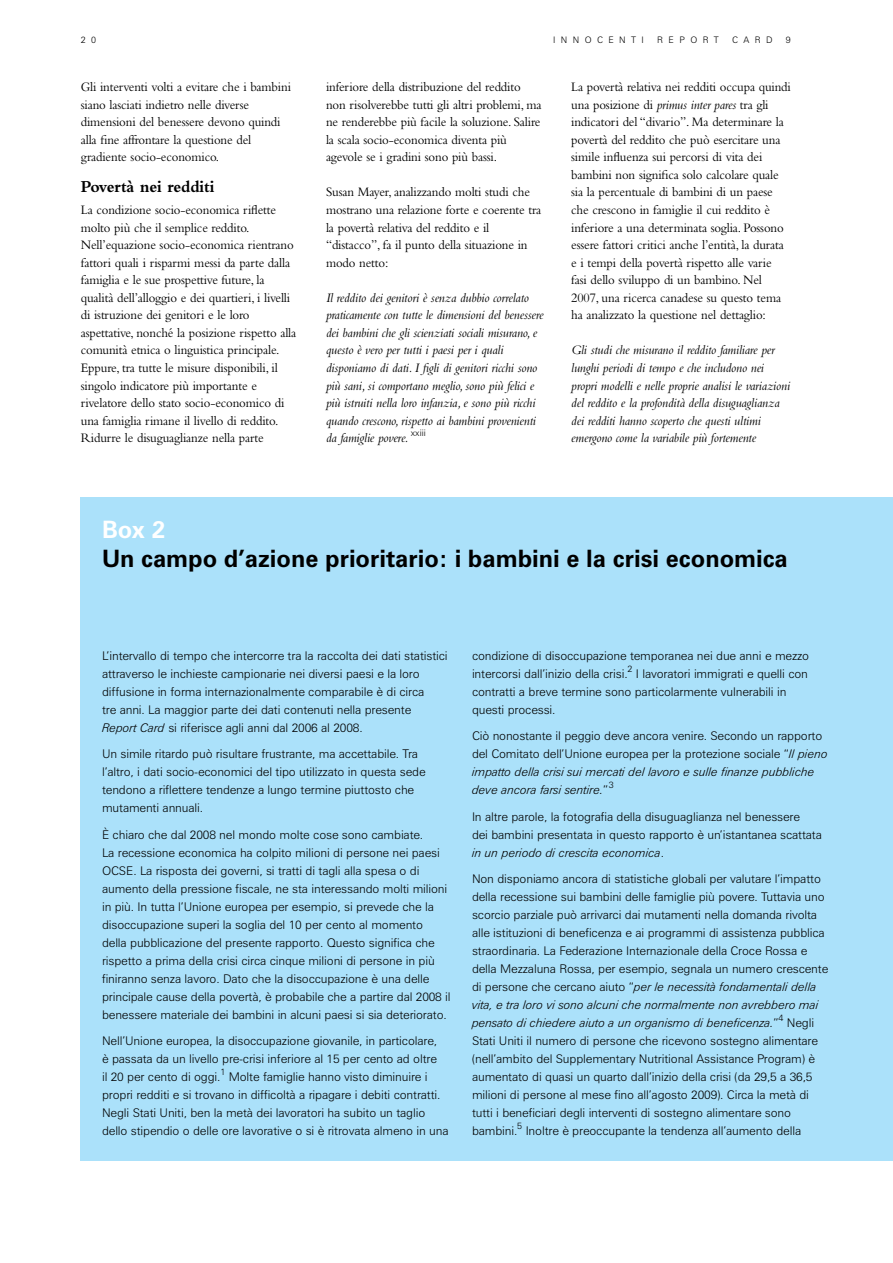
<style>
.page{position:relative;width:893px;height:1263px;background:#fff}
.page>*{position:absolute;margin:0;border:0;box-sizing:border-box;transform-origin:0 0}
.t1{font:700 24px "Zurich BT";color:#000}
.t2{font:700 24px "Zurich BT";color:#fff}
.t3{font:700 17.25px "Bembo";letter-spacing:-.01em;color:#000;scale:.95 1}
.t4{font:13.5px/17.5px "Bembo";letter-spacing:-.01em;color:#000;scale:.95 1}
.t5{font:italic 13.5px/17.5px "Bembo";letter-spacing:-.01em;color:#000;scale:.95 1}
.t6{font:300 12px/18px "Zurich BT";letter-spacing:-.015em;color:#000}
.t7{font:300 9px "Zurich BT";color:#000}
.s1{font-style:italic}
</style>
<div class="page">
<div style="left:81px;top:497px;width:812px;height:664px;background:#abe1fa"></div>
<p class="t7" style="left:81px;top:34px;width:17px">2 0</p>
<p class="t7" style="left:553px;top:34px;width:19px">I nnocenti</p>
<p class="t7" style="left:657px;top:34px;width:23px">R eport</p>
<p class="t7" style="left:732px;top:34px;width:22px">C ard</p>
<p class="t7" style="left:786px;top:34px;width:6px">9</p>
<p class="t4" style="left:81px;top:78px;width:223px">Gli interventi volti a evitare che i bambini siano lasciati indietro nelle diverse dimensioni del benessere devono quindi alla fine affrontare la questione del gradiente socio-economico.</p>
<h2 class="t3" style="left:81px;top:177px;width:142px">Povertà nei redditi</h2>
<p class="t4" style="left:81px;top:201px;width:228px">La condizione socio-economica riflette molto più che il semplice reddito.<br>Nell’equazione socio-economica rientrano fattori quali i risparmi messi da parte dalla famiglia e le sue prospettive future, la qualità dell’alloggio e dei quartieri, i livelli di istruzione dei genitori e le loro aspettative, nonché la posizione rispetto alla comunità etnica o linguistica principale.<br>Eppure, tra tutte le misure disponibili, il singolo indicatore più importante e rivelatore dello stato socio-economico di una famiglia rimane il livello di reddito.<br>Ridurre le disuguaglianze nella parte</p>
<p class="t4" style="left:326px;top:78px;width:228px">inferiore della distribuzione del reddito non risolverebbe tutti gli altri problemi, ma ne renderebbe più facile la soluzione. Salire la scala socio-economica diventa più agevole se i gradini sono più bassi.</p>
<p class="t4" style="left:326px;top:183px;width:228px">Susan Mayer, analizzando molti studi che mostrano una relazione forte e coerente tra la povertà relativa del reddito e il “distacco”, fa il punto della situazione in modo netto:</p>
<p class="t5" style="left:326px;top:288px;width:231px">Il reddito dei genitori è senza dubbio correlato praticamente con tutte le dimensioni del benessere dei bambini che gli scienziati sociali misurano, e questo è vero per tutti i paesi per i quali disponiamo di dati. I figli di genitori ricchi sono più sani, si comportano meglio, sono più felici e più istruiti nella loro infanzia, e sono più ricchi quando crescono, rispetto ai bambini provenienti da famiglie povere. <sup>xxiii</sup></p>
<p class="t4" style="left:571px;top:78px;width:233px">La povertà relativa nei redditi occupa quindi una posizione di <span class="s1">primus inter pares</span> tra gli indicatori del “divario”. Ma determinare la povertà del reddito che può esercitare una simile influenza sui percorsi di vita dei bambini non significa solo calcolare quale sia la percentuale di bambini di un paese che crescono in famiglie il cui reddito è inferiore a una determinata soglia. Possono essere fattori critici anche l’entità, la durata e i tempi della povertà rispetto alle varie<br>fasi dello sviluppo di un bambino. Nel 2007, una ricerca canadese su questo tema ha analizzato la questione nel dettaglio:</p>
<p class="t5" style="left:571px;top:341px;width:232px">Gli studi che misurano il reddito familiare per lunghi periodi di tempo e che includono nei propri modelli e nelle proprie analisi le variazioni del reddito e la profondità della disuguaglianza dei redditi hanno scoperto che questi ultimi emergono come la variabile più fortemente</p>
<h1 class="t2" style="left:102px;top:515px;width:64px">Box 2</h1>
<h1 class="t1" style="left:102px;top:544px;width:687px">Un campo d’azione prioritario: i bambini e la crisi economica</h1>
<p class="t6" style="left:102px;top:646px;width:347px">L’intervallo di tempo che intercorre tra la raccolta dei dati statistici attraverso le inchieste campionarie nei diversi paesi e la loro diffusione in forma internazionalmente comparabile è di circa<br>tre anni. La maggior parte dei dati contenuti nella presente <span class="s1">Report Card</span> si riferisce agli anni dal 2006 al 2008.</p>
<p class="t6" style="left:102px;top:745px;width:325px">Un simile ritardo può risultare frustrante, ma accettabile. Tra l’altro, i dati socio-economici del tipo utilizzato in questa sede tendono a riflettere tendenze a lungo termine piuttosto che mutamenti annuali.</p>
<p class="t6" style="left:102px;top:825px;width:350px">È chiaro che dal 2008 nel mondo molte cose sono cambiate.<br>La recessione economica ha colpito milioni di persone nei paesi OCSE. La risposta dei governi, si tratti di tagli alla spesa o di aumento della pressione fiscale, ne sta interessando molti milioni in più. In tutta l’Unione europea per esempio, si prevede che la disoccupazione superi la soglia del 10 per cento al momento della pubblicazione del presente rapporto. Questo significa che rispetto a prima della crisi circa cinque milioni di persone in più finiranno senza lavoro. Dato che la disoccupazione è una delle principale cause della povertà, è probabile che a partire dal 2008 il benessere materiale dei bambini in alcuni paesi si sia deteriorato.</p>
<p class="t6" style="left:102px;top:1032px;width:337px;text-align:justify">Nell’Unione europea, la disoccupazione giovanile, in particolare, è passata da un livello pre-crisi inferiore al 15 per cento ad oltre il 20 per cento di oggi.</p>
<p class="t7" style="left:220px;top:1067px;width:6px">1</p>
<p class="t6" style="left:102px;top:1068px;width:348px;text-indent:127px">Molte famiglie hanno visto diminuire i propri redditi e si trovano in difficoltà a ripagare i debiti contratti.<br>Negli Stati Uniti, ben la metà dei lavoratori ha subito un taglio dello stipendio o delle ore lavorative o si è ritrovata almeno in una</p>
<p class="t6" style="left:472px;top:646px;width:339px">condizione di disoccupazione temporanea nei due anni e mezzo intercorsi dall’inizio della crisi.</p>
<p class="t7" style="left:627px;top:663px;width:6px">2</p>
<p class="t6" style="left:472px;top:664px;width:337px;text-indent:164px">I lavoratori immigrati e quelli con contratti a breve termine sono particolarmente vulnerabili in questi processi.</p>
<p class="t6" style="left:472px;top:727px;width:357px">Ciò nonostante il peggio deve ancora venire. Secondo un rapporto del Comitato dell’Unione europea per la protezione sociale “<span class="s1">Il pieno impatto della crisi sui mercati del lavoro e sulle finanze pubbliche deve ancora farsi sentire.</span>”</p>
<p class="t7" style="left:609px;top:780px;width:6px">3</p>
<p class="t6" style="left:472px;top:807px;width:351px">In altre parole, la fotografia della disuguaglianza nel benessere<br>dei bambini presentata in questo rapporto è un’istantanea scattata <span class="s1">in un periodo di crescita economica</span>.</p>
<p class="t6" style="left:472px;top:870px;width:358px">Non disponiamo ancora di statistiche globali per valutare l’impatto della recessione sui bambini delle famiglie più povere. Tuttavia uno scorcio parziale può arrivarci dai mutamenti nella domanda rivolta alle istituzioni di beneficenza e ai programmi di assistenza pubblica straordinaria. La Federazione Internazionale della Croce Rossa e della Mezzaluna Rossa, per esempio, segnala un numero crescente di persone che cercano aiuto “<span class="s1">per le necessità fondamentali della vita, e tra loro vi sono alcuni che normalmente non avrebbero mai pensato di chiedere aiuto a un organismo di beneficenza.</span>”</p>
<p class="t7" style="left:778px;top:1013px;width:6px">4</p>
<p class="t6" style="left:472px;top:1014px;width:347px;text-indent:315px">Negli Stati Uniti il numero di persone che ricevono sostegno alimentare (nell’ambito del Supplementary Nutritional Assistance Program) è aumentato di quasi un quarto dall’inizio della crisi (da 29,5 a 36,5 milioni di persone al mese fino all’agosto 2009). Circa la metà di tutti i beneficiari degli interventi di sostegno alimentare sono bambini.</p>
<p class="t7" style="left:517px;top:1121px;width:6px">5</p>
<p class="t6" style="left:526px;top:1122px;width:277px">Inoltre è preoccupante la tendenza all’aumento della</p>
</div>
